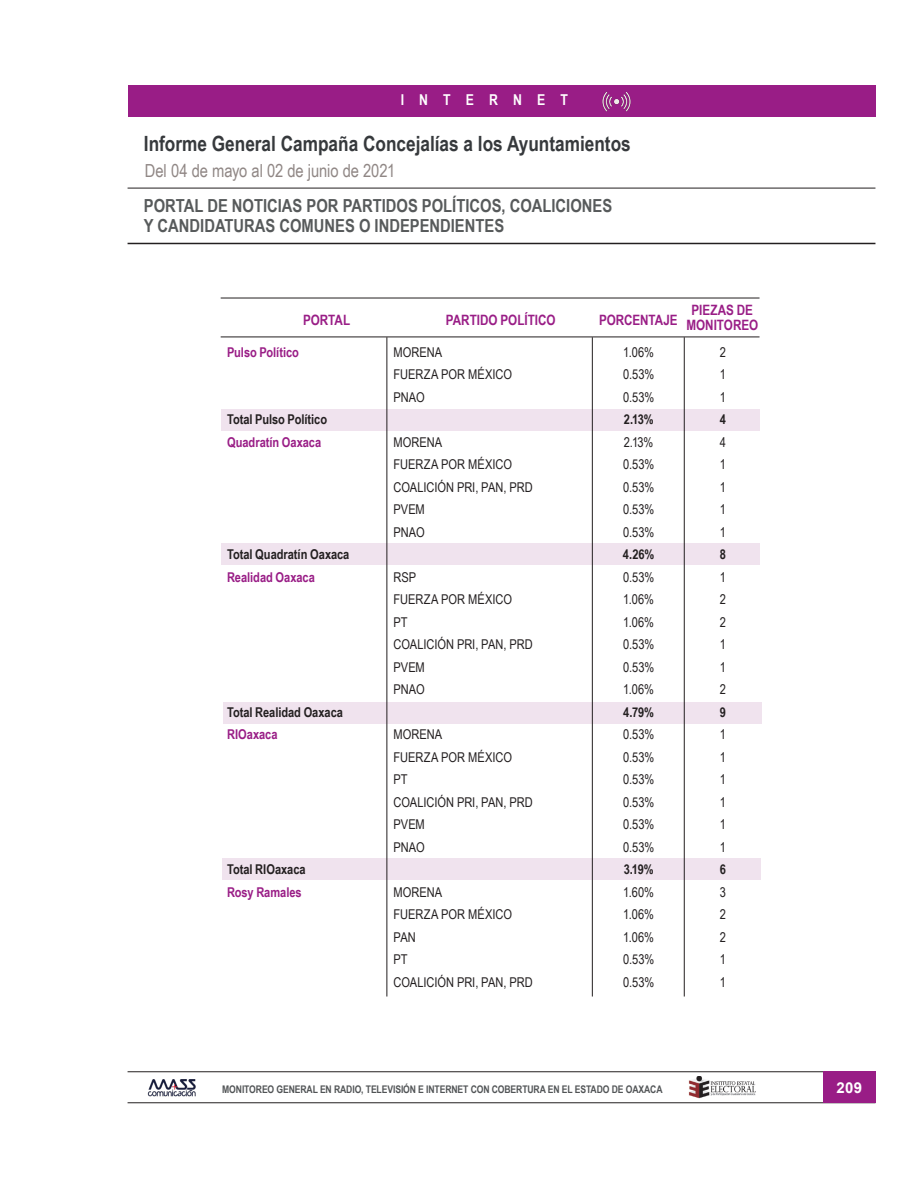
<style>
.page{position:relative;width:918px;height:1188px;background:#fff}
.page>*{position:absolute;margin:0;border:0;box-sizing:border-box;transform-origin:0 0}
.INFORME_SEMANAL{font:700 21px "Arial Narrow";color:#36393c}
.TITULOS_DE_CONTENIDO{font:700 18px "Arial Narrow";color:#575a5b}
.t1{font:18px "Arial Narrow";letter-spacing:-.005em;color:#908785}
.RADIO_TV_INTERNET{font:700 15px "Arial Narrow";letter-spacing:1.01em;color:#fff}
.t2{font:700 15px "Arial";color:#fff}
.TITULITO_TABLA_CUADR{font:700 14.25px "Arial Narrow";color:#991d86}
.TABLAS_1{font:13.5px "Arial Narrow";letter-spacing:.005em;color:#231f20}
.TABLAS_1-2{font:700 13.5px "Arial Narrow";letter-spacing:-.005em;color:#231f20}
.TABLAS_1-3{font:700 13.5px "Arial Narrow";color:#991d86}
.t3{font:700 10.5px "Arial Narrow";letter-spacing:-.01em;color:#515456}
</style>
<div class="page">
<hr style="left:128px;top:1072px;width:747px;height:1px;background:#231f20">
<hr style="left:128px;top:1103px;width:747px;height:1px;background:#231f20">
<div style="left:823px;top:1072px;width:52px;height:31px;background:#991d86"></div>
<img style="left:147px;top:1079px;width:49px;height:18px">
<img style="left:688px;top:1077px;width:67px;height:22px">
<hr style="left:128px;top:243px;width:747px;height:1px;background:#231f20">
<hr style="left:128px;top:188px;width:747px;height:1px;background:#231f20">
<div style="left:128px;top:85px;width:747px;height:31px;background:#991d86"></div>
<img style="left:602px;top:91px;width:29px;height:21px">
<div style="left:223px;top:702px;width:539px;height:21px;background:#f0e3ee"></div>
<div style="left:222px;top:859px;width:539px;height:21px;background:#f0e3ee"></div>
<div style="left:221px;top:410px;width:539px;height:21px;background:#f0e3ee"></div>
<div style="left:221px;top:544px;width:539px;height:21px;background:#f0e3ee"></div>
<hr style="left:592px;top:337px;width:1px;height:660px;background:#231f20">
<hr style="left:387px;top:337px;width:1px;height:660px;background:#231f20">
<hr style="left:684px;top:337px;width:1px;height:660px;background:#231f20">
<hr style="left:221px;top:298px;width:539px;height:1px;background:#231f20">
<hr style="left:221px;top:337px;width:539px;height:1px;background:#231f20">
<p class="RADIO_TV_INTERNET" style="left:401px;top:88px;width:169px">INTERNET</p>
<p class="INFORME_SEMANAL" style="left:144px;top:128px;width:488px">Informe General Campaña Concejalías a los Ayuntamientos</p>
<p class="t1" style="left:145px;top:158px;width:252px">Del 04 de mayo al 02 de junio de 2021</p>
<p class="TITULOS_DE_CONTENIDO" style="left:144px;top:193px;width:470px">PORTAL DE NOTICIAS POR PARTIDOS POLÍTICOS, COALICIONES</p>
<p class="TITULOS_DE_CONTENIDO" style="left:144px;top:212px;width:362px">Y CANDIDATURAS COMUNES O INDEPENDIENTES</p>
<p class="TITULITO_TABLA_CUADR" style="left:303px;top:309px;width:49px">PORTAL</p>
<p class="TITULITO_TABLA_CUADR" style="left:446px;top:309px;width:111px">PARTIDO POLÍTICO</p>
<p class="TITULITO_TABLA_CUADR" style="left:599px;top:309px;width:80px">PORCENTAJE</p>
<p class="TITULITO_TABLA_CUADR" style="left:691px;top:299px;width:63px">PIEZAS DE</p>
<p class="TITULITO_TABLA_CUADR" style="left:686px;top:314px;width:73px">MONITOREO</p>
<p class="TABLAS_1-3" style="left:227px;top:342px;width:73px">Pulso Político</p>
<p class="TABLAS_1" style="left:394px;top:342px;width:50px">MORENA</p>
<p class="TABLAS_1" style="left:623px;top:342px;width:32px">1.06%</p>
<p class="TABLAS_1" style="left:720px;top:342px;width:8px">2</p>
<p class="TABLAS_1" style="left:394px;top:364px;width:120px">FUERZA POR MÉXICO</p>
<p class="TABLAS_1" style="left:623px;top:364px;width:33px">0.53%</p>
<p class="TABLAS_1" style="left:720px;top:364px;width:8px">1</p>
<p class="TABLAS_1" style="left:394px;top:387px;width:33px">PNAO</p>
<p class="TABLAS_1" style="left:623px;top:387px;width:33px">0.53%</p>
<p class="TABLAS_1" style="left:720px;top:387px;width:8px">1</p>
<p class="TABLAS_1-2" style="left:227px;top:409px;width:102px">Total Pulso Político</p>
<p class="TABLAS_1-2" style="left:624px;top:409px;width:31px">2.13%</p>
<p class="TABLAS_1-2" style="left:720px;top:409px;width:8px">4</p>
<p class="TABLAS_1-3" style="left:227px;top:432px;width:96px">Quadratín Oaxaca</p>
<p class="TABLAS_1" style="left:394px;top:432px;width:50px">MORENA</p>
<p class="TABLAS_1" style="left:624px;top:432px;width:31px">2.13%</p>
<p class="TABLAS_1" style="left:720px;top:432px;width:8px">4</p>
<p class="TABLAS_1" style="left:394px;top:454px;width:120px">FUERZA POR MÉXICO</p>
<p class="TABLAS_1" style="left:623px;top:454px;width:33px">0.53%</p>
<p class="TABLAS_1" style="left:720px;top:454px;width:8px">1</p>
<p class="TABLAS_1" style="left:394px;top:477px;width:141px">COALICIÓN PRI, PAN, PRD</p>
<p class="TABLAS_1" style="left:623px;top:477px;width:33px">0.53%</p>
<p class="TABLAS_1" style="left:720px;top:477px;width:8px">1</p>
<p class="TABLAS_1" style="left:394px;top:499px;width:33px">PVEM</p>
<p class="TABLAS_1" style="left:623px;top:499px;width:33px">0.53%</p>
<p class="TABLAS_1" style="left:720px;top:499px;width:8px">1</p>
<p class="TABLAS_1" style="left:394px;top:522px;width:33px">PNAO</p>
<p class="TABLAS_1" style="left:623px;top:522px;width:33px">0.53%</p>
<p class="TABLAS_1" style="left:720px;top:522px;width:8px">1</p>
<p class="TABLAS_1-2" style="left:227px;top:544px;width:124px">Total Quadratín Oaxaca</p>
<p class="TABLAS_1-2" style="left:623px;top:544px;width:33px">4.26%</p>
<p class="TABLAS_1-2" style="left:720px;top:544px;width:8px">8</p>
<p class="TABLAS_1-3" style="left:227px;top:567px;width:89px">Realidad Oaxaca</p>
<p class="TABLAS_1" style="left:394px;top:567px;width:24px">RSP</p>
<p class="TABLAS_1" style="left:623px;top:567px;width:33px">0.53%</p>
<p class="TABLAS_1" style="left:720px;top:567px;width:8px">1</p>
<p class="TABLAS_1" style="left:394px;top:589px;width:120px">FUERZA POR MÉXICO</p>
<p class="TABLAS_1" style="left:623px;top:589px;width:32px">1.06%</p>
<p class="TABLAS_1" style="left:720px;top:589px;width:8px">2</p>
<p class="TABLAS_1" style="left:394px;top:612px;width:16px">PT</p>
<p class="TABLAS_1" style="left:623px;top:612px;width:32px">1.06%</p>
<p class="TABLAS_1" style="left:720px;top:612px;width:8px">2</p>
<p class="TABLAS_1" style="left:394px;top:634px;width:141px">COALICIÓN PRI, PAN, PRD</p>
<p class="TABLAS_1" style="left:623px;top:634px;width:33px">0.53%</p>
<p class="TABLAS_1" style="left:720px;top:634px;width:8px">1</p>
<p class="TABLAS_1" style="left:394px;top:657px;width:33px">PVEM</p>
<p class="TABLAS_1" style="left:623px;top:657px;width:33px">0.53%</p>
<p class="TABLAS_1" style="left:720px;top:657px;width:8px">1</p>
<p class="TABLAS_1" style="left:394px;top:679px;width:33px">PNAO</p>
<p class="TABLAS_1" style="left:623px;top:679px;width:32px">1.06%</p>
<p class="TABLAS_1" style="left:720px;top:679px;width:8px">2</p>
<p class="TABLAS_1-2" style="left:227px;top:702px;width:117px">Total Realidad Oaxaca</p>
<p class="TABLAS_1-2" style="left:623px;top:702px;width:32px">4.79%</p>
<p class="TABLAS_1-2" style="left:720px;top:702px;width:8px">9</p>
<p class="TABLAS_1-3" style="left:227px;top:724px;width:52px">RIOaxaca</p>
<p class="TABLAS_1" style="left:394px;top:724px;width:50px">MORENA</p>
<p class="TABLAS_1" style="left:623px;top:724px;width:33px">0.53%</p>
<p class="TABLAS_1" style="left:720px;top:724px;width:8px">1</p>
<p class="TABLAS_1" style="left:394px;top:747px;width:120px">FUERZA POR MÉXICO</p>
<p class="TABLAS_1" style="left:623px;top:747px;width:33px">0.53%</p>
<p class="TABLAS_1" style="left:720px;top:747px;width:8px">1</p>
<p class="TABLAS_1" style="left:394px;top:769px;width:16px">PT</p>
<p class="TABLAS_1" style="left:623px;top:769px;width:33px">0.53%</p>
<p class="TABLAS_1" style="left:720px;top:769px;width:8px">1</p>
<p class="TABLAS_1" style="left:394px;top:792px;width:141px">COALICIÓN PRI, PAN, PRD</p>
<p class="TABLAS_1" style="left:623px;top:792px;width:33px">0.53%</p>
<p class="TABLAS_1" style="left:720px;top:792px;width:8px">1</p>
<p class="TABLAS_1" style="left:394px;top:814px;width:33px">PVEM</p>
<p class="TABLAS_1" style="left:623px;top:814px;width:33px">0.53%</p>
<p class="TABLAS_1" style="left:720px;top:814px;width:8px">1</p>
<p class="TABLAS_1" style="left:394px;top:837px;width:33px">PNAO</p>
<p class="TABLAS_1" style="left:623px;top:837px;width:33px">0.53%</p>
<p class="TABLAS_1" style="left:720px;top:837px;width:8px">1</p>
<p class="TABLAS_1-2" style="left:227px;top:859px;width:80px">Total RIOaxaca</p>
<p class="TABLAS_1-2" style="left:624px;top:859px;width:31px">3.19%</p>
<p class="TABLAS_1-2" style="left:720px;top:859px;width:8px">6</p>
<p class="TABLAS_1-3" style="left:227px;top:882px;width:76px">Rosy Ramales</p>
<p class="TABLAS_1" style="left:394px;top:882px;width:50px">MORENA</p>
<p class="TABLAS_1" style="left:623px;top:882px;width:32px">1.60%</p>
<p class="TABLAS_1" style="left:720px;top:882px;width:8px">3</p>
<p class="TABLAS_1" style="left:394px;top:904px;width:120px">FUERZA POR MÉXICO</p>
<p class="TABLAS_1" style="left:623px;top:904px;width:32px">1.06%</p>
<p class="TABLAS_1" style="left:720px;top:904px;width:8px">2</p>
<p class="TABLAS_1" style="left:394px;top:927px;width:24px">PAN</p>
<p class="TABLAS_1" style="left:623px;top:927px;width:32px">1.06%</p>
<p class="TABLAS_1" style="left:720px;top:927px;width:8px">2</p>
<p class="TABLAS_1" style="left:394px;top:949px;width:16px">PT</p>
<p class="TABLAS_1" style="left:623px;top:949px;width:33px">0.53%</p>
<p class="TABLAS_1" style="left:720px;top:949px;width:8px">1</p>
<p class="TABLAS_1" style="left:394px;top:972px;width:141px">COALICIÓN PRI, PAN, PRD</p>
<p class="TABLAS_1" style="left:623px;top:972px;width:33px">0.53%</p>
<p class="TABLAS_1" style="left:720px;top:972px;width:8px">1</p>
<p class="t3" style="left:222px;top:1081px;width:442px">MONITOREO GENERAL EN RADIO, TELEVISIÓN E INTERNET CON COBERTURA EN EL ESTADO DE OAXACA</p>
<p class="t2" style="left:837px;top:1077px;width:27px">209</p>
</div>
